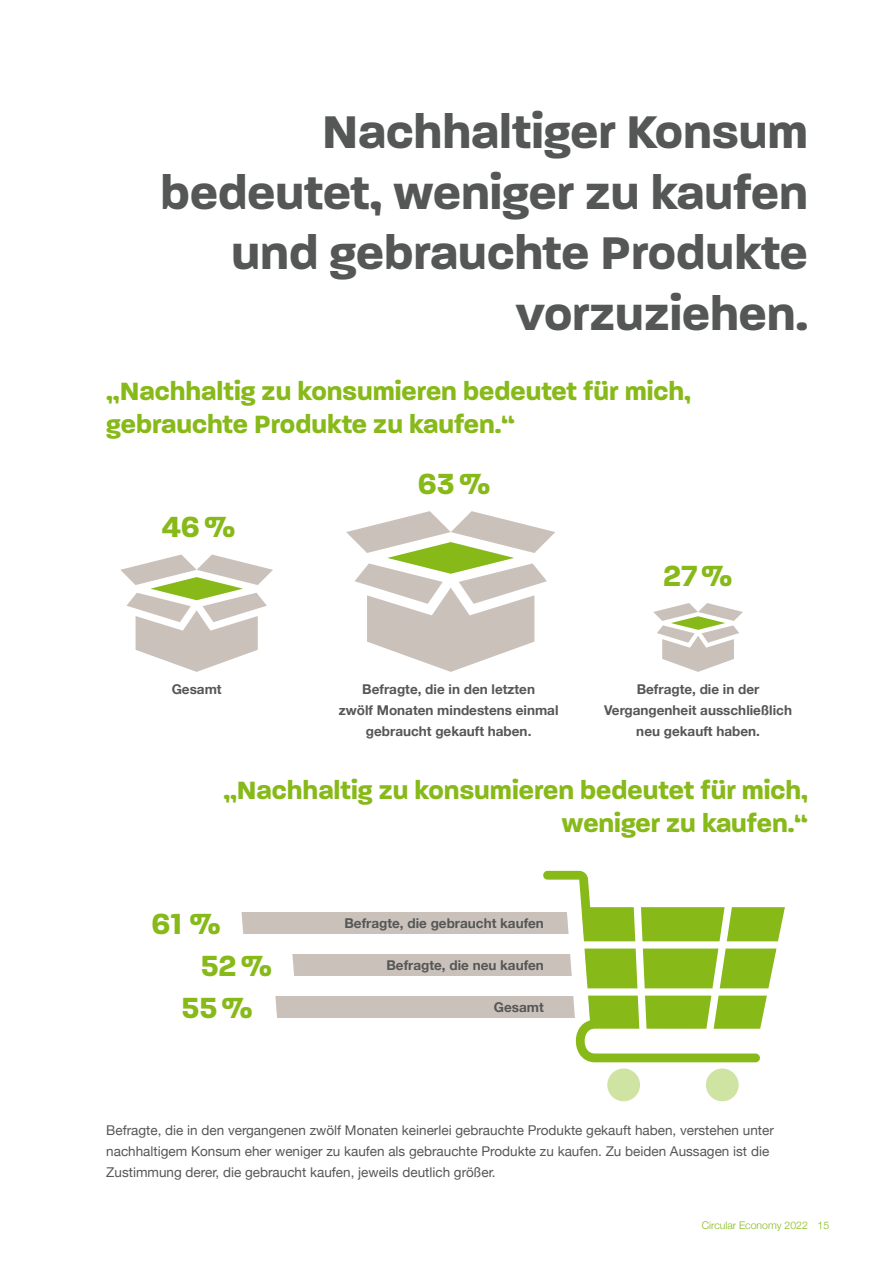
<style>
.page{position:relative;width:893px;height:1263px;background:#fff}
.page>*{position:absolute;margin:0;border:0;box-sizing:border-box;transform-origin:0 0}
.t1{font:700 49.5px/60.6px "Paralucent";color:#555756;text-align:right}
.t2{font:700 31.5px/42px "Paralucent";color:#87b919}
.t3{font:700 27px/32.4px "Paralucent";color:#87b919}
.t4{font:13.5px/21px "Helvetica Neue";color:#555756}
.t5{font:700 13.5px/21px "Helvetica Neue";color:#555756;text-align:center}
.t6{font:300 10.5px "Helvetica Neue";color:#87b919}
</style>
<div class="page">
<div style="left:232px;top:913px;width:359px;height:21px;background:#cbc1bb"></div>
<div style="left:288px;top:955px;width:303px;height:21px;background:#cbc1bb"></div>
<div style="left:273px;top:997px;width:318px;height:21px;background:#cbc1bb"></div>
<svg style="left:346px;top:511px;width:209px;height:161px"></svg>
<svg style="left:543px;top:871px;width:242px;height:191px"></svg>
<div style="left:607px;top:1068px;width:33px;height:33px;background:#cfe3a3;border-radius:50%"></div>
<div style="left:706px;top:1068px;width:33px;height:33px;background:#cfe3a3;border-radius:50%"></div>
<svg style="left:232px;top:912px;width:12px;height:22px"></svg>
<svg style="left:273px;top:954px;width:22px;height:64px"></svg>
<svg style="left:653px;top:603px;width:90px;height:69px"></svg>
<svg style="left:120px;top:554px;width:153px;height:118px"></svg>
<h1 class="t1" style="left:161px;top:102px;width:649px">Nachhaltiger Konsum bedeutet, weniger zu kaufen und gebrauchte Produkte vorzuziehen.</h1>
<h3 class="t3" style="left:106px;top:375px;width:586px">„Nachhaltig zu konsumieren bedeutet für mich, gebrauchte Produkte zu kaufen.“</h3>
<h2 class="t2" style="left:162px;top:506px;width:76px">46%</h2>
<p class="t5" style="left:172px;top:679px;width:51px">Gesamt</p>
<h2 class="t2" style="left:418px;top:463px;width:74px">63%</h2>
<p class="t5" style="left:339px;top:679px;width:221px">Befragte, die in den letzten<br>zwölf Monaten mindestens einmal gebraucht gekauft haben.</p>
<h2 class="t2" style="left:663px;top:555px;width:71px">27%</h2>
<p class="t5" style="left:604px;top:679px;width:189px">Befragte, die in der<br>Vergangenheit ausschließlich neu gekauft haben.</p>
<h3 class="t3" style="left:223px;top:774px;width:586px;text-align:right">„Nachhaltig zu konsumieren bedeutet für mich, weniger zu kaufen.“</h3>
<h2 class="t2" style="left:152px;top:903px;width:71px">61 %</h2>
<h2 class="t2" style="left:181px;top:945px;width:93px;text-indent:19px">52%<br>55%</h2>
<p class="t5" style="left:344px;top:913px;width:201px">Befragte, die gebraucht kaufen</p>
<p class="t5" style="left:386px;top:955px;width:159px">Befragte, die neu kaufen</p>
<p class="t5" style="left:494px;top:997px;width:51px">Gesamt</p>
<p class="t4" style="left:106px;top:1121px;width:669px">Befragte, die in den vergangenen zwölf Monaten keinerlei gebrauchte Produkte gekauft haben, verstehen unter nachhaltigem Konsum eher weniger zu kaufen als gebrauchte Produkte zu kaufen. Zu beiden Aussagen ist die<br>Zustimmung derer, die gebraucht kaufen, jeweils deutlich größer.</p>
<p class="t6" style="left:702px;top:1217px;width:129px">Circular Economy 2022 15</p>
</div>
